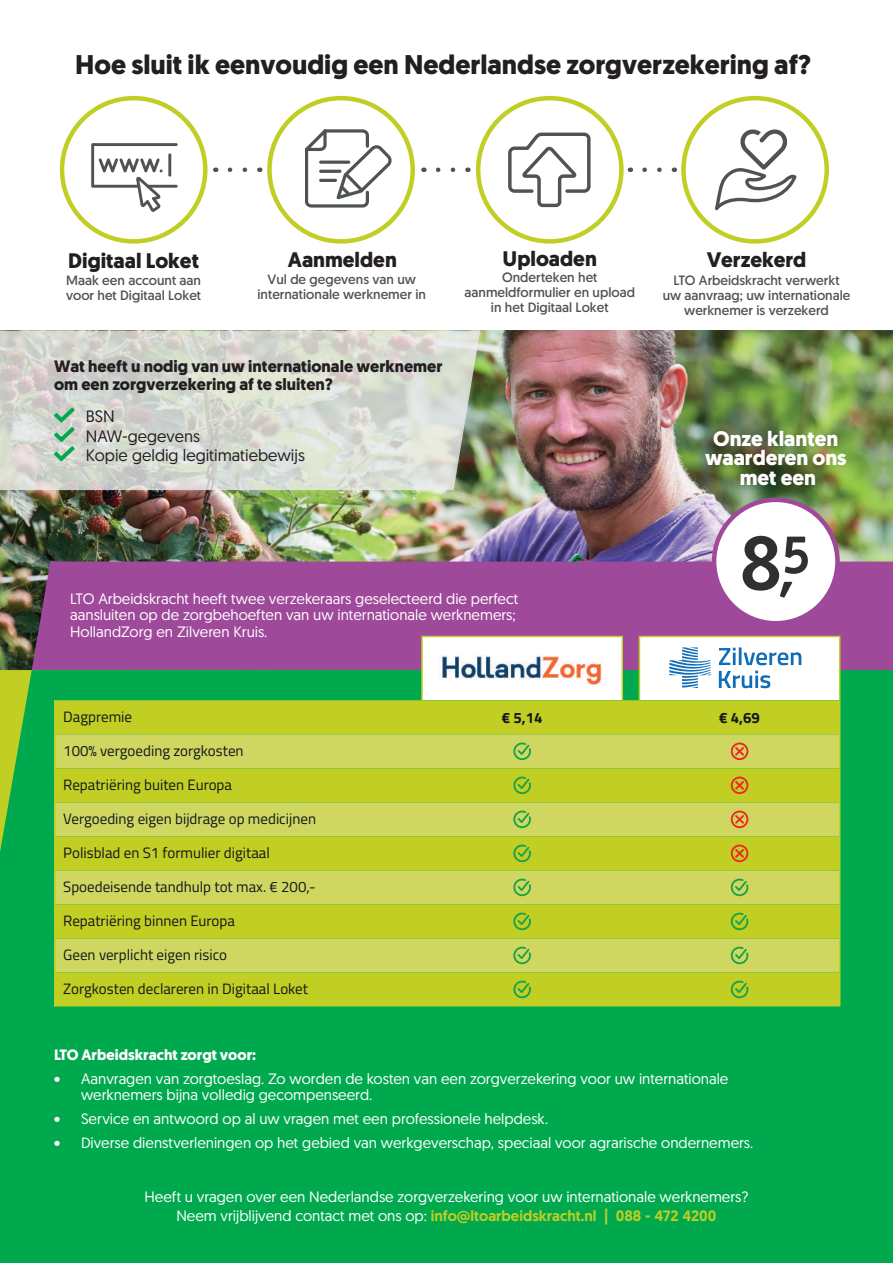
<style>
.page{position:relative;width:893px;height:1263px;background:#fff}
.page>*{position:absolute;margin:0;border:0;box-sizing:border-box;transform-origin:0 0}
.t1{font:700 78px "Officina Sans ITC Pro";color:#312f30}
.t2{font:700 27px "Geomanist";color:#231f20}
.t3{font:700 21px "Geomanist";color:#231f20}
.t4{font:700 21px/19.5px "Geomanist";color:#fff;text-align:center}
.t5{font:700 16.5px/18px "Geomanist";color:#231f20}
.t6{font:16.5px/19.5px "Geomanist";color:#231f20}
.t7{font:15px/16.5px "Geomanist";color:#fff}
.t8{font:15px "Titillium Web";color:#13161a}
.t9{font:700 15px "Geomanist";color:#fff}
.t10{font:700 15px "Titillium Web";color:#13161a}
.t11{font:13.5px/15px "Geomanist";color:#4f5252;text-align:center}
.s1{font-size:60px}
.s2{font-weight:500;color:#c1ce23}
</style>
<div class="page">
<img style="left:0;top:330px;width:893px;height:231px">
<svg style="left:0;top:561px;width:893px;height:109px;background:#9b4a95"></svg>
<div style="left:0;top:670px;width:893px;height:521px;background:#00a94e"></div>
<div style="left:0;top:1191px;width:893px;height:72px;background:#00a94e"></div>
<svg style="left:230px;top:168px;width:17px;height:4px"></svg>
<div style="left:60px;top:96px;width:148px;height:148px;border:4px solid #c1ce23;border-radius:50%"></div>
<svg style="left:91px;top:143px;width:87px;height:69px"></svg>
<div style="left:681px;top:96px;width:148px;height:148px;border:4px solid #c1ce23;border-radius:50%"></div>
<svg style="left:715px;top:129px;width:81px;height:81px"></svg>
<div style="left:476px;top:96px;width:148px;height:148px;border:4px solid #c1ce23;border-radius:50%"></div>
<svg style="left:508px;top:133px;width:83px;height:74px"></svg>
<div style="left:267px;top:96px;width:148px;height:148px;border:4px solid #c1ce23;border-radius:50%"></div>
<svg style="left:305px;top:129px;width:86px;height:79px"></svg>
<svg style="left:0;top:330px;width:480px;height:160px;background:#d4d7ce"></svg>
<svg style="left:54px;top:407px;width:21px;height:54px"></svg>
<div style="left:714px;top:500px;width:123px;height:123px;background:#fff;border-radius:50%"></div>
<div style="left:712px;top:498px;width:128px;height:127px;border:4px solid #9f499b;border-radius:50%"></div>
<div style="left:701px;top:426px;width:156px;height:70px;background:#231f20;opacity:.25"></div>
<svg style="left:438px;top:168px;width:18px;height:4px"></svg>
<svg style="left:644px;top:168px;width:18px;height:4px"></svg>
<div style="left:422px;top:636px;width:200px;height:64px;background:#fff"></div>
<div style="left:639px;top:636px;width:201px;height:64px;background:#fff"></div>
<div style="left:56px;top:700px;width:783px;height:34px;background:#c1ce23"></div>
<div style="left:56px;top:734px;width:783px;height:34px;background:#cfd761"></div>
<svg style="left:56px;top:768px;width:783px;height:238px;background:#c5d13d"></svg>
<hr style="left:639px;top:636px;width:201px;height:1px;background:#c1ce23">
<hr style="left:639px;top:637px;width:1px;height:63px;background:#c1ce23">
<hr style="left:839px;top:637px;width:1px;height:63px;background:#c1ce23">
<hr style="left:54px;top:700px;width:2px;height:34px;background:#c1ce23">
<hr style="left:54px;top:734px;width:2px;height:34px;background:#c1ce23">
<hr style="left:54px;top:768px;width:2px;height:34px;background:#c1ce23">
<hr style="left:54px;top:802px;width:2px;height:34px;background:#c1ce23">
<hr style="left:54px;top:836px;width:2px;height:34px;background:#c1ce23">
<hr style="left:54px;top:870px;width:2px;height:34px;background:#c1ce23">
<hr style="left:54px;top:904px;width:2px;height:34px;background:#c1ce23">
<hr style="left:54px;top:938px;width:2px;height:34px;background:#c1ce23">
<hr style="left:54px;top:972px;width:2px;height:34px;background:#c1ce23">
<hr style="left:839px;top:700px;width:1px;height:34px;background:#c1ce23">
<hr style="left:839px;top:734px;width:1px;height:34px;background:#c1ce23">
<hr style="left:839px;top:768px;width:1px;height:34px;background:#c1ce23">
<hr style="left:839px;top:802px;width:1px;height:34px;background:#c1ce23">
<hr style="left:839px;top:836px;width:1px;height:34px;background:#c1ce23">
<hr style="left:839px;top:870px;width:1px;height:34px;background:#c1ce23">
<hr style="left:839px;top:904px;width:1px;height:34px;background:#c1ce23">
<hr style="left:839px;top:938px;width:1px;height:34px;background:#c1ce23">
<hr style="left:839px;top:972px;width:1px;height:34px;background:#c1ce23">
<hr style="left:421px;top:636px;width:202px;height:1px;background:#c1ce23">
<hr style="left:421px;top:637px;width:2px;height:63px;background:#c1ce23">
<hr style="left:622px;top:637px;width:1px;height:63px;background:#c1ce23">
<svg style="left:513px;top:742px;width:18px;height:18px"></svg>
<svg style="left:731px;top:742px;width:17px;height:18px"></svg>
<svg style="left:513px;top:776px;width:18px;height:18px"></svg>
<svg style="left:731px;top:776px;width:17px;height:18px"></svg>
<svg style="left:513px;top:810px;width:18px;height:18px"></svg>
<svg style="left:731px;top:810px;width:17px;height:18px"></svg>
<svg style="left:513px;top:844px;width:18px;height:18px"></svg>
<svg style="left:731px;top:844px;width:17px;height:18px"></svg>
<svg style="left:513px;top:879px;width:18px;height:17px"></svg>
<svg style="left:731px;top:879px;width:17px;height:17px"></svg>
<svg style="left:513px;top:913px;width:18px;height:17px"></svg>
<svg style="left:731px;top:913px;width:17px;height:17px"></svg>
<svg style="left:513px;top:947px;width:18px;height:17px"></svg>
<svg style="left:731px;top:947px;width:17px;height:17px"></svg>
<svg style="left:513px;top:981px;width:18px;height:17px"></svg>
<svg style="left:731px;top:981px;width:17px;height:17px"></svg>
<svg style="left:669px;top:647px;width:132px;height:41px"></svg>
<img style="left:441px;top:655px;width:162px;height:30px">
<h2 class="t2" style="left:75px;top:47px;width:737px">Hoe sluit ik eenvoudig een Nederlandse zorgverzekering af?</h2>
<h3 class="t3" style="left:68px;top:247px;width:132px">Digitaal Loket</h3>
<p class="t11" style="left:66px;top:273px;width:137px;text-align:left">Maak een account aan voor het Digitaal Loket</p>
<h3 class="t3" style="left:288px;top:246px;width:111px">Aanmelden</h3>
<p class="t11" style="left:257px;top:272px;width:170px">Vul de gegevens van uw internationale werknemer in</p>
<p class="t5" style="left:54px;top:357px;width:390px">Wat heeft u nodig van uw internationale werknemer om een zorgverzekering af te sluiten?</p>
<p class="t6" style="left:86px;top:406px;width:220px">BSN<br>NAW-gegevens<br>Kopie geldig legitimatiebewijs</p>
<h3 class="t3" style="left:503px;top:245px;width:96px">Uploaden</h3>
<p class="t11" style="left:464px;top:270px;width:172px">Onderteken het aanmeldformulier en upload in het Digitaal Loket</p>
<p class="t7" style="left:70px;top:590px;width:449px">LTO Arbeidskracht heeft twee verzekeraars geselecteerd die perfect aansluiten op de zorgbehoeften van uw internationale werknemers;<br>HollandZorg en Zilveren Kruis.</p>
<h3 class="t3" style="left:707px;top:246px;width:101px">Verzekerd</h3>
<p class="t11" style="left:663px;top:272px;width:189px">LTO Arbeidskracht verwerkt uw aanvraag; uw internationale werknemer is verzekerd</p>
<h3 class="t4" style="left:705px;top:429px;width:143px">Onze klanten waarderen ons met een</h3>
<h1 class="t1" style="left:740px;top:514px;width:72px">8<span class="s1">,</span><sup>5</sup></h1>
<p class="t8" style="left:63px;top:705px;width:70px">Dagpremie</p>
<p class="t10" style="left:502px;top:706px;width:42px">€ 5,14</p>
<p class="t10" style="left:719px;top:706px;width:42px">€ 4,69</p>
<p class="t8" style="left:63px;top:739px;width:182px">100% vergoeding zorgkosten</p>
<p class="t8" style="left:63px;top:773px;width:170px">Repatriëring buiten Europa</p>
<p class="t8" style="left:63px;top:807px;width:254px">Vergoeding eigen bijdrage op medicijnen</p>
<p class="t8" style="left:63px;top:841px;width:208px">Polisblad en S1 formulier digitaal</p>
<p class="t8" style="left:63px;top:875px;width:254px">Spoedeisende tandhulp tot max. € 200,-</p>
<p class="t8" style="left:63px;top:909px;width:173px">Repatriëring binnen Europa</p>
<p class="t8" style="left:63px;top:943px;width:165px">Geen verplicht eigen risico</p>
<p class="t8" style="left:63px;top:977px;width:246px">Zorgkosten declareren in Digitaal Loket</p>
<p class="t9" style="left:54px;top:1044px;width:204px">LTO Arbeidskracht zorgt voor:</p>
<p class="t7" style="left:81px;top:1070px;width:649px;text-indent:-27px">• Aanvragen van zorgtoeslag. Zo worden de kosten van een zorgverzekering voor uw internationale werknemers bijna volledig gecompenseerd.</p>
<p class="t7" style="left:54px;top:1110px;width:496px">• Service en antwoord op al uw vragen met een professionele helpdesk.</p>
<p class="t7" style="left:54px;top:1134px;width:701px">• Diverse dienstverleningen op het gebied van werkgeverschap, speciaal voor agrarische ondernemers.</p>
<p class="t7" style="left:144px;top:1186px;width:605px;line-height:19.5px;text-align:center">Heeft u vragen over een Nederlandse zorgverzekering voor uw internationale werknemers?<br>Neem vrijblijvend contact met ons op: <span class="s2">info@ltoarbeidskracht.nl | 088 - 472 4200</span></p>
</div>
